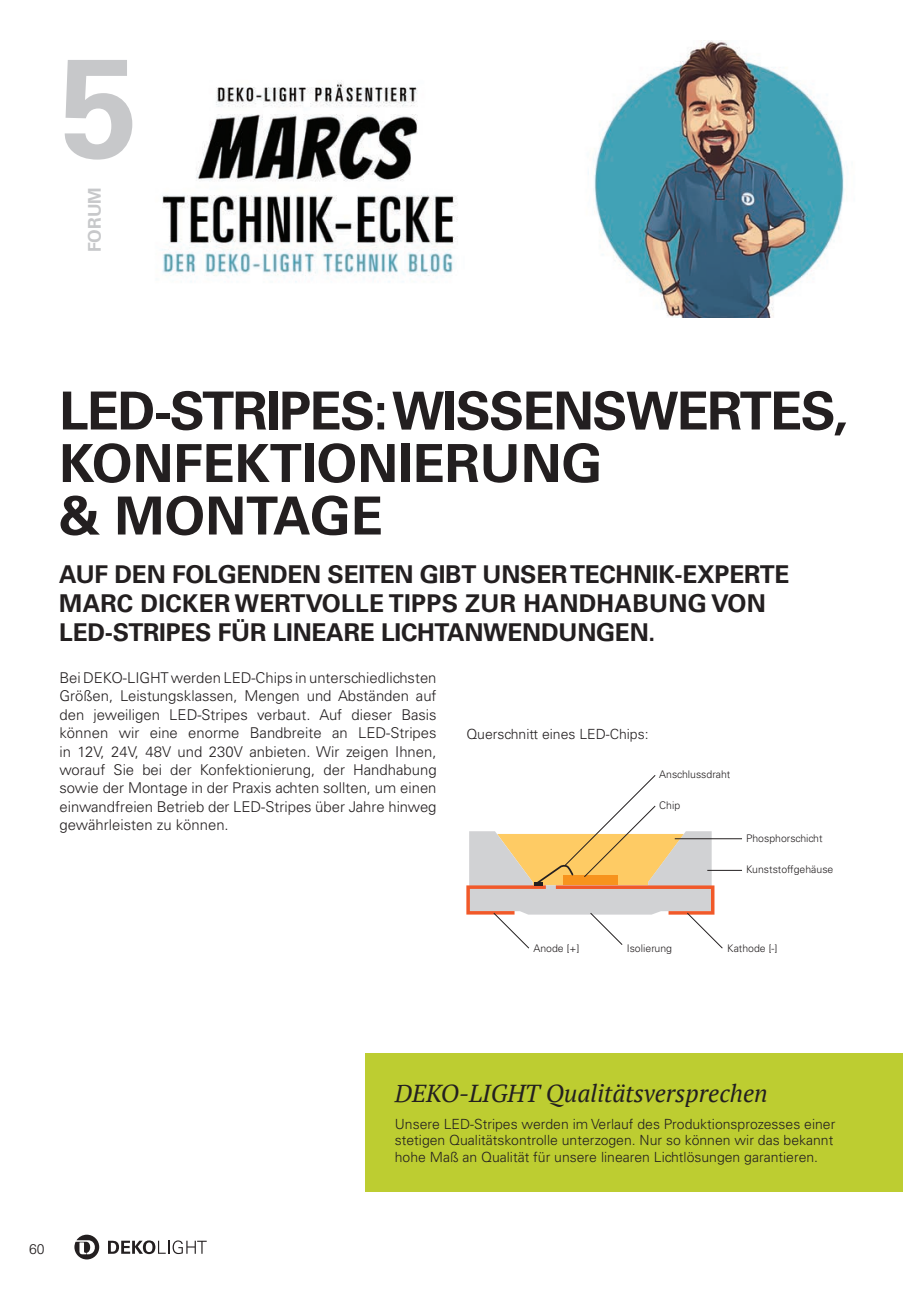
<style>
.page{position:relative;width:903px;height:1290px;background:#fff}
.page>*{position:absolute;margin:0;border:0;box-sizing:border-box;transform-origin:0 0}
.H1_80__30_K{font:700 140px "Univers";color:#c7c8ca}
.H2_30__30_K{font:700 52.5px/52.5px "Univers";letter-spacing:-.03em;color:#231f20}
.H3_14_16_8{font:700 24.5px/29.4px "Univers";letter-spacing:-.01em;color:#231f20}
.H_BOX_14__16_8_K85{font:italic 24.5px "PT Serif";color:#231f20}
.t1{font:700 17.5px "Univers";color:#c7c8ca}
.Text_8_5_10_5{font:300 14.88px/18.4px "Univers";color:#231f20;text-align:justify}
.Fließtext{font:300 14px/16.8px "Univers";color:#231f20}
.Fließtext-2{font:300 10.5px "Univers";color:#231f20}
</style>
<div class="page">
<img style="left:162px;top:41px;width:682px;height:277px">
<div style="left:365px;top:1054px;width:538px;height:138px;background:#bdcd31"></div>
<svg style="left:74px;top:1234px;width:25px;height:25px"></svg>
<svg style="left:108px;top:1240px;width:99px;height:14px"></svg>
<hr style="left:707px;top:870px;width:35px;height:1px;background:#231f20">
<hr style="left:675px;top:838px;width:67px;height:1px;background:#231f20">
<svg style="left:466px;top:775px;width:257px;height:174px"></svg>
<p class="H1_80__30_K" style="left:60px;top:26px;width:79px">5</p>
<p class="t1" style="left:85px;top:252px;width:67px;rotate:-90deg">FORUM</p>
<p class="H2_30__30_K" style="left:59px;top:385px;width:790px">LED-STRIPES: WISSENSWERTES,<br>KONFEKTIONIERUNG<br>&amp; MONTAGE</p>
<p class="H3_14_16_8" style="left:59px;top:559px;width:731px">AUF DEN FOLGENDEN SEITEN GIBT UNSER TECHNIK-EXPERTE<br>MARC DICKER WERTVOLLE TIPPS ZUR HANDHABUNG VON<br>LED-STRIPES FÜR LINEARE LICHTANWENDUNGEN.</p>
<p class="Text_8_5_10_5" style="left:60px;top:668px;width:379px">Bei DEKO-LIGHT werden LED-Chips in unterschiedlichsten Größen, Leistungsklassen, Mengen und Abständen auf den jeweiligen LED-Stripes verbaut. Auf dieser Basis können wir eine enorme Bandbreite an LED-Stripes in 12V, 24V, 48V und 230V anbieten. Wir zeigen Ihnen, worauf Sie bei der Konfektionierung, der Handhabung sowie der Montage in der Praxis achten sollten, um einen einwandfreien Betrieb der LED-Stripes über Jahre hinweg gewährleisten zu können.</p>
<p class="Fließtext" style="left:466px;top:726px;width:184px">Querschnitt eines LED-Chips:</p>
<p class="Fließtext-2" style="left:659px;top:767px;width:73px">Anschlussdraht</p>
<p class="Fließtext-2" style="left:659px;top:798px;width:23px">Chip</p>
<p class="Fließtext-2" style="left:746px;top:832px;width:78px">Phosphorschicht</p>
<p class="Fließtext-2" style="left:746px;top:863px;width:89px">Kunststoffgehäuse</p>
<p class="Fließtext-2" style="left:533px;top:942px;width:48px">Anode [+]</p>
<p class="Fließtext-2" style="left:627px;top:942px;width:47px">Isolierung</p>
<p class="Fließtext-2" style="left:727px;top:942px;width:52px">Kathode [-]</p>
<p class="Fließtext" style="left:29px;top:1240px;width:17px">60</p>
<p class="H_BOX_14__16_8_K85" style="left:395px;top:1078px;width:374px">DEKO-LIGHT Qualitä tsversprechen</p>
<p class="Fließtext" style="left:395px;top:1115px;width:442px">Unsere LED-Stripes werden im Verlauf des Produktionsprozesses einer stetigen Qualitätskontrolle unterzogen. Nur so können wir das bekannt hohe Maß an Qualität für unsere linearen Lichtlösungen garantieren.</p>
</div>
